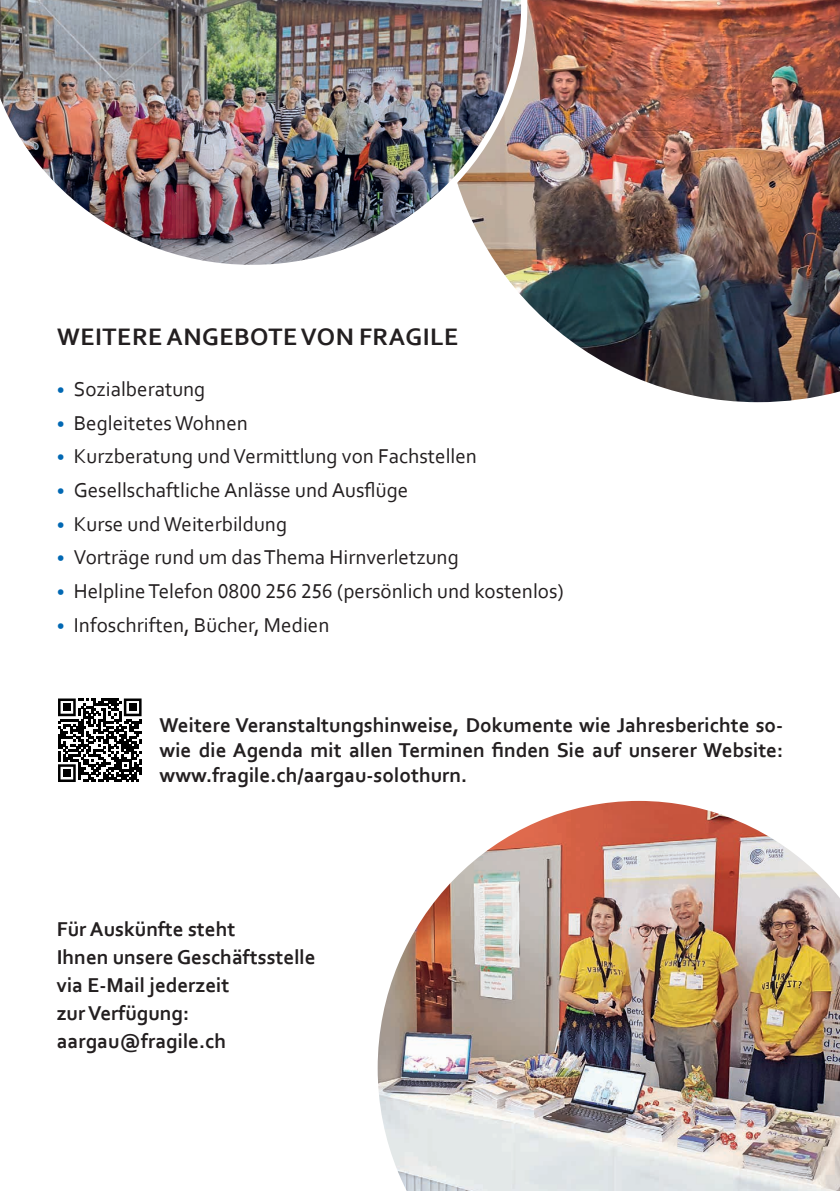
<style>
.page{position:relative;width:840px;height:1191px;background:#fff}
.page>*{position:absolute;margin:0;border:0;box-sizing:border-box;transform-origin:0 0}
.t1{font:700 25px "Corbel";letter-spacing:.02em;color:#231f20}
.t2{font:21px "Corbel";color:#231f20}
.t3{font:700 21px/28px "Corbel";color:#231f20}
.s1{font-size:18px;color:#0168b3}
</style>
<div class="page">
<img style="left:501px;top:0;width:338px;height:402px">
<img style="left:0;top:0;width:527px;height:271px">
<img style="left:377px;top:800px;width:462px;height:391px">
<svg style="left:58px;top:698px;width:84px;height:84px"></svg>
<div style="left:63px;top:703px;width:8px;height:8px;background:#000"></div>
<div style="left:129px;top:703px;width:7px;height:8px;background:#000"></div>
<div style="left:63px;top:769px;width:8px;height:8px;background:#000"></div>
<p class="t1" style="left:57px;top:321px;width:402px">WEITERE ANGEBOTE VON FRAGILE</p>
<p class="t2" style="left:57px;top:376px;width:150px"><span class="s1">•</span> Sozialberatung</p>
<p class="t2" style="left:57px;top:410px;width:192px"><span class="s1">•</span> Begleitetes Wohnen</p>
<p class="t2" style="left:57px;top:443px;width:421px"><span class="s1">•</span> Kurzberatung und Vermittlung von Fachstellen</p>
<p class="t2" style="left:57px;top:477px;width:353px"><span class="s1">•</span> Gesellschaftliche Anlässe und Ausflüge</p>
<p class="t2" style="left:57px;top:511px;width:232px"><span class="s1">•</span> Kurse und Weiterbildung</p>
<p class="t2" style="left:57px;top:544px;width:403px"><span class="s1">•</span> Vorträge rund um das Thema Hirnverletzung</p>
<p class="t2" style="left:57px;top:578px;width:508px"><span class="s1">•</span> Helpline Telefon 0800 256 256 (persönlich und kostenlos)</p>
<p class="t2" style="left:57px;top:612px;width:274px"><span class="s1">•</span> Infoschriften, Bücher, Medien</p>
<p class="t3" style="left:159px;top:712px;width:624px;line-height:25.2px;text-align:justify">Weitere Veranstaltungshinweise, Dokumente wie Jahresberichte so&shy;wie die Agenda mit allen Terminen finden Sie auf unserer Website: www.fragile.ch/aargau-solothurn.</p>
<p class="t3" style="left:57px;top:914px;width:260px">Für Auskünfte steht<br>Ihnen unsere Geschäftsstelle via E-Mail jederzeit<br>zur Verfügung: aargau@fragile.ch</p>
</div>
